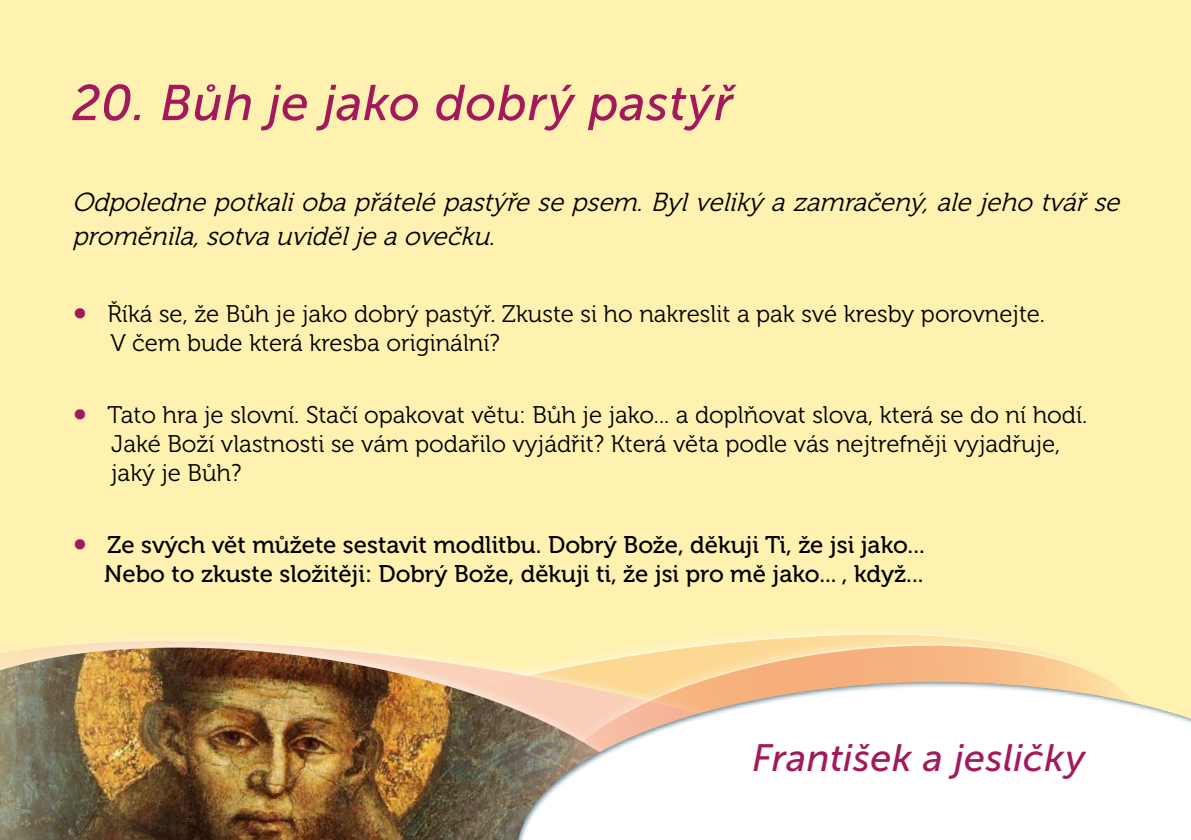
<style>
.page{position:relative;width:1191px;height:840px;background:#fff}
.page>*{position:absolute;margin:0;border:0;box-sizing:border-box;transform-origin:0 0}
.t1{font:italic 50px "Museo Sans 500";letter-spacing:.01em;color:#a21a5b}
.t2{font:italic 38px "Museo Sans 500";letter-spacing:.01em;color:#a21a5b}
.t3{font:italic 26px/34px "Museo 300";color:#000}
.t4{font:24px/28.8px "Museo 300";color:#000}
.t5{font:24px/28.8px "Museo 500";color:#000;text-align:right}
.s1{font-size:36px;color:#a21a5b}
.s2{font-family:"Museo 300";font-size:36px;color:#a21a5b}
</style>
<div class="page">
<div style="left:0;top:0;width:1191px;height:839px;background:#fff1b0"></div>
<svg style="left:53px;top:637px;width:300px;height:10px;fill:#fff1be"></svg>
<img style="left:0;top:647px;width:524px;height:192px">
<svg style="left:544px;top:631px;width:542px;height:38px"></svg>
<div style="left:497px;top:669px;width:694px;height:170px;background:#3e6a7e;opacity:.75"></div>
<h1 class="t1" style="left:72px;top:75px;width:662px">20. Bůh je jako dobrý pastýř</h1>
<p class="t3" style="left:72px;top:185px;width:1056px">Odpolednepotkaliobapřátelépastýřesepsem.Bylvelikýazamračený,alejeho tvářse proměnila,sotvauviděljeaovečku.</p>
<p class="t4" style="left:111px;top:300px;width:936px;text-indent:-39px"><span class="s1">•</span> Říká se, že Bůh je jako dobrý pastýř. Zkuste si ho nakreslit a pak své kresby porovnejte.<br>V čem bude která kresba originální?</p>
<p class="t4" style="left:111px;top:401px;width:977px;text-indent:-39px"><span class="s1">•</span> Tato hra je slovní. Stačí opakovat větu: Bůh je jako... a doplňovat slova, která se do ní hodí.<br>Jaké Boží vlastnosti se vám podařilo vyjádřit? Která věta podle vás nejtrefněji vyjadřuje, jaký je Bůh?</p>
<p class="t5" style="left:72px;top:530px;width:854px"><span class="s2">•</span> Ze svých vět můžete sestavit modlitbu. Dobrý Bože, děkuji Ti, že jsi jako...<br>Nebo to zkuste složitěji: Dobrý Bože, děkuji ti, že jsi pro mě jako... , když...</p>
<h2 class="t2" style="left:752px;top:736px;width:334px">František a jesličky</h2>
</div>
